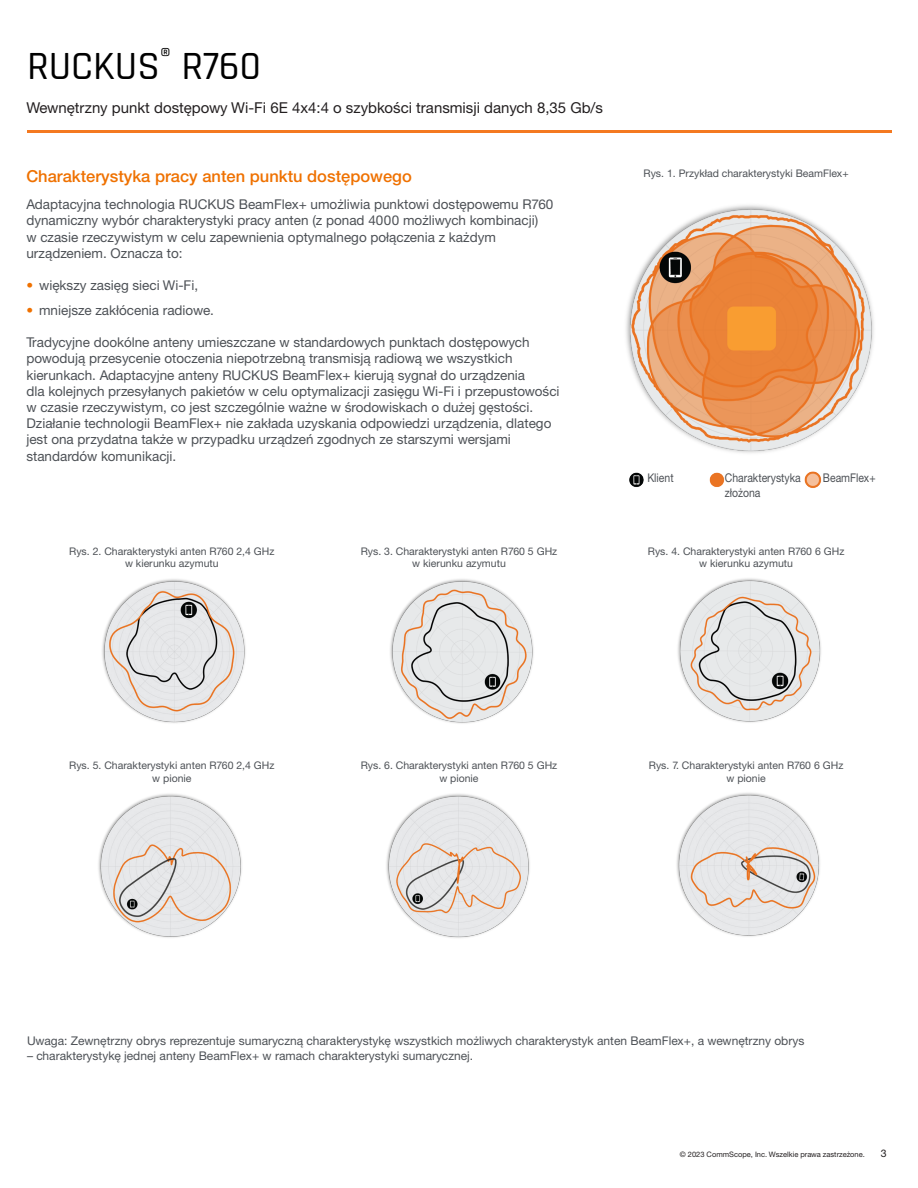
<style>
.page{position:relative;width:918px;height:1188px;background:#fff}
.page>*{position:absolute;margin:0;border:0;box-sizing:border-box;transform-origin:0 0}
.t1{font:500 40.5px "Rajdhani";color:#000}
.t2{font:500 18px "Rajdhani";color:#000}
.t3{font:500 16.5px "Helvetica Neue CE";color:#ef7100}
.t4{font:15px "Helvetica Neue CE";color:#231f20}
.t5{font:13.5px/16.2px "Helvetica Neue CE";color:#4d5156}
.t6{font:12px "Helvetica Neue CE";color:#4d5156}
.t7{font:12px/14.4px "Helvetica Neue CE";color:#4d5156;scale:.87 1}
.t8{font:10.5px "Helvetica Neue CE";color:#4d5156}
.t9{font:10.5px "Helvetica Neue CE";color:#231f20}
.t10{font:7.5px "Helvetica Neue CE";color:#231f20}
.s1{color:#ef7100}
</style>
<div class="page">
<img style="left:102px;top:579px;width:144px;height:144px">
<img style="left:390px;top:579px;width:144px;height:145px">
<img style="left:677px;top:578px;width:144px;height:145px">
<img style="left:98px;top:794px;width:144px;height:144px">
<img style="left:386px;top:794px;width:144px;height:144px">
<img style="left:676px;top:793px;width:144px;height:144px">
<img style="left:626px;top:205px;width:248px;height:283px">
<img style="left:27px;top:131px;width:864px;height:1px">
<p class="t1" style="left:27px;top:43px;width:235px">RUCKUS<sup>®</sup> R760</p>
<p class="t4" style="left:26px;top:99px;width:578px">Wewnętrzny punkt dostępowy Wi-Fi 6E 4x4:4 o szybkości transmisji danych 8,35 Gb/s</p>
<p class="t2" style="left:27px;top:96px;width:441px">Indoor Wi-Fi 6E 4x4:4 Access Point with 8.35 Gbps Data Rate</p>
<p class="t3" style="left:26px;top:166px;width:387px">Charakterystyka pracy anten punktu dostępowego</p>
<p class="t5" style="left:26px;top:196px;width:528px">Adaptacyjna technologia RUCKUS BeamFlex+ umożliwia punktowi dostępowemu R760 dynamiczny wybór charakterystyki pracy anten (z ponad 4000 możliwych kombinacji)<br>w czasie rzeczywistym w celu zapewnienia optymalnego połączenia z każdym urządzeniem. Oznacza to:</p>
<p class="t5" style="left:26px;top:277px;width:173px"><span class="s1">•</span> większy zasięg sieci Wi-Fi,</p>
<p class="t5" style="left:26px;top:302px;width:189px"><span class="s1">•</span> mniejsze zakłócenia radiowe.</p>
<p class="t5" style="left:26px;top:334px;width:535px">Tradycyjne dookólne anteny umieszczane w standardowych punktach dostępowych powodują przesycenie otoczenia niepotrzebną transmisją radiową we wszystkich kierunkach. Adaptacyjne anteny RUCKUS BeamFlex+ kierują sygnał do urządzenia<br>dla kolejnych przesyłanych pakietów w celu optymalizacji zasięgu Wi-Fi i przepustowości w czasie rzeczywistym, co jest szczególnie ważne w środowiskach o dużej gęstości.<br>Działanie technologii BeamFlex+ nie zakłada uzyskania odpowiedzi urządzenia, dlatego jest ona przydatna także w przypadku urządzeń zgodnych ze starszymi wersjami standardów komunikacji.</p>
<p class="t8" style="left:69px;top:545px;width:207px">Rys. 2. Charakterystyki anten R760 2,4 GHz</p>
<p class="t8" style="left:125px;top:557px;width:95px">w kierunku azymutu</p>
<p class="t8" style="left:361px;top:545px;width:198px">Rys. 3. Charakterystyki anten R760 5 GHz</p>
<p class="t8" style="left:412px;top:557px;width:95px">w kierunku azymutu</p>
<p class="t8" style="left:644px;top:167px;width:207px">Rys. 1. Przykład charakterystyki BeamFlex+</p>
<p class="t7" style="left:647px;top:471px;width:32px">Klient</p>
<p class="t7" style="left:725px;top:471px;width:89px">Charakterystyka złożona</p>
<p class="t7" style="left:823px;top:471px;width:62px">BeamFlex+</p>
<p class="t8" style="left:648px;top:545px;width:198px">Rys. 4. Charakterystyki anten R760 6 GHz</p>
<p class="t8" style="left:699px;top:557px;width:95px">w kierunku azymutu</p>
<p class="t8" style="left:69px;top:759px;width:207px">Rys. 5. Charakterystyki anten R760 2,4 GHz</p>
<p class="t8" style="left:152px;top:772px;width:41px">w pionie</p>
<p class="t8" style="left:361px;top:759px;width:198px">Rys. 6. Charakterystyki anten R760 5 GHz</p>
<p class="t8" style="left:439px;top:772px;width:41px">w pionie</p>
<p class="t8" style="left:649px;top:759px;width:196px">Rys. 7. Charakterystyki anten R760 6 GHz</p>
<p class="t8" style="left:726px;top:772px;width:41px">w pionie</p>
<p class="t6" style="left:27px;top:1034px;width:779px">Uwaga: Zewnętrzny obrys reprezentuje sumaryczną charakterystykę wszystkich możliwych charakterystyk anten BeamFlex+, a wewnętrzny obrys</p>
<p class="t6" style="left:27px;top:1048px;width:448px">– charakterystykę jednej anteny BeamFlex+ w ramach charakterystyki sumarycznej.</p>
<p class="t10" style="left:680px;top:1150px;width:187px">© 2023 CommScope, Inc. Wszelkie prawa zastrzeżone.</p>
<p class="t9" style="left:881px;top:1147px;width:7px">3</p>
</div>
